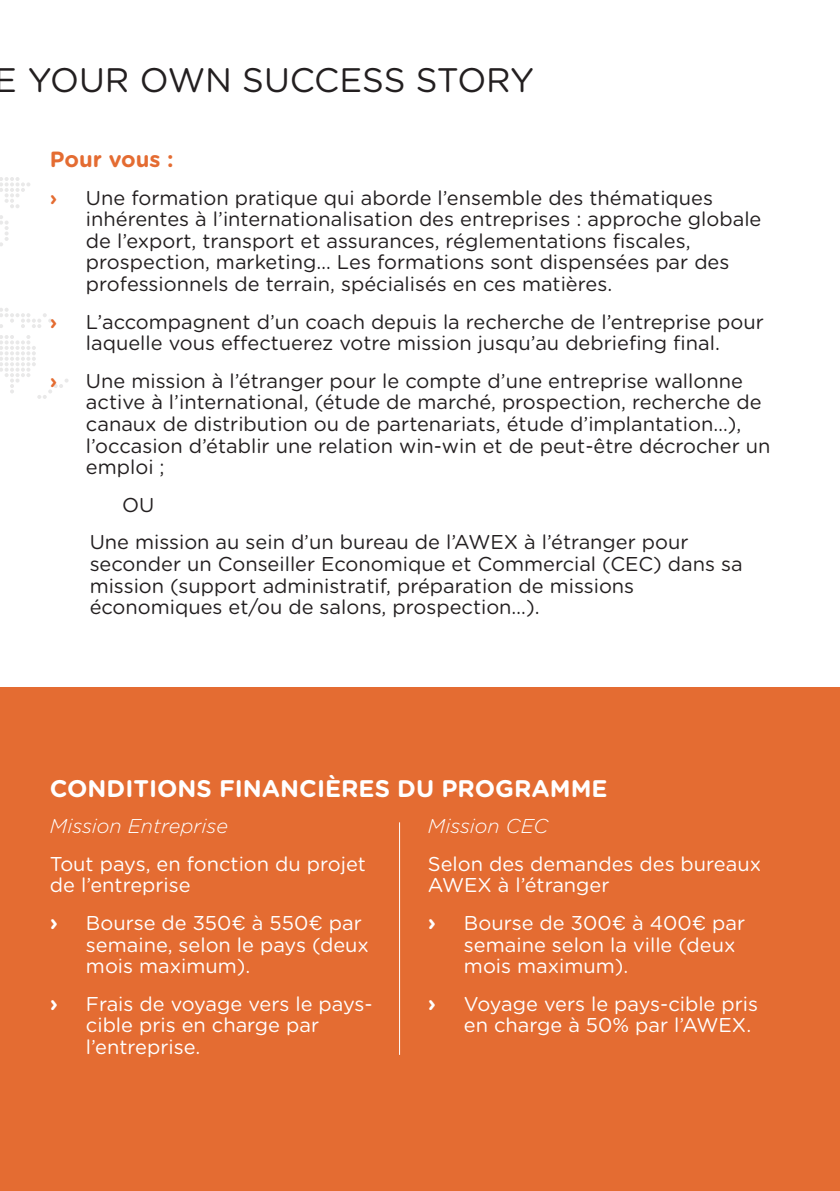
<style>
.page{position:relative;width:840px;height:1191px;background:#fff}
.page>*{position:absolute;margin:0;border:0;box-sizing:border-box;transform-origin:0 0}
.t1{font:34px "Gotham Rounded";color:#231f20}
.Heading_1{font:700 24px "Gotham Rounded";color:#fff}
.t2{font:700 22px "Gotham Rounded";color:#e46c32}
.t3{font:700 22px "Gotham Rounded";color:#fff}
.t4{font:20px/21.6px "Gotham Rounded";color:#231f20}
.t5{font:20px/21.6px "Gotham Rounded";color:#fff}
.Heading_2{font:italic 300 20px "Gotham Rounded";color:#fff}
.Heading_3{font:italic 300 20px "Gotham Rounded";color:#fff}
.t6{font:700 20px "Gotham Rounded";color:#e46c32}
</style>
<div class="page">
<svg style="left:0;top:177px;width:30px;height:31px"></svg>
<svg style="left:0;top:215px;width:9px;height:31px"></svg>
<svg style="left:0;top:308px;width:52px;height:20px"></svg>
<svg style="left:0;top:335px;width:69px;height:64px"></svg>
<div style="left:0;top:688px;width:839px;height:503px;background:#e46c32"></div>
<hr style="left:399px;top:822px;width:1px;height:232px;background:#fff">
<h1 class="t1" style="left:-5px;top:57px;width:540px">E YOUR OWN SUCCESS STORY</h1>
<p class="t2" style="left:50px;top:143px;width:125px">Pour vous :</p>
<p class="t6" style="left:50px;top:183px;width:9px">›</p>
<p class="t4" style="left:86px;top:186px;width:676px">Une formation pratique qui aborde l’ensemble des thématiques inhérentes à l’internationalisation des entreprises : approche globale de l’export, transport et assurances, réglementations fiscales, prospection, marketing… Les formations sont dispensées par des professionnels de terrain, spécialisés en ces matières.</p>
<p class="t6" style="left:50px;top:307px;width:9px">›</p>
<p class="t4" style="left:86px;top:310px;width:679px">L’accompagnent d’un coach depuis la recherche de l’entreprise pour laquelle vous effectuerez votre mission jusqu’au debriefing final.</p>
<p class="t6" style="left:50px;top:366px;width:9px">›</p>
<p class="t4" style="left:86px;top:369px;width:685px">Une mission à l’étranger pour le compte d’une entreprise wallonne active à l’international, (étude de marché, prospection, recherche de canaux de distribution ou de partenariats, étude d’implantation…), l’occasion d’établir une relation win-win et de peut-être décrocher un emploi ;</p>
<p class="t4" style="left:122px;top:493px;width:34px">OU</p>
<p class="t4" style="left:90px;top:530px;width:654px">Une mission au sein d’un bureau de l’AWEX à l’étranger pour seconder un Conseiller Economique et Commercial (CEC) dans sa mission (support administratif, préparation de missions économiques et/ou de salons, prospection…).</p>
<p class="Heading_1" style="left:50px;top:771px;width:559px">CONDITIONS FINANCIÈRES DU PROGRAMME</p>
<p class="Heading_2" style="left:50px;top:813px;width:180px">Mission Entreprise</p>
<p class="t5" style="left:50px;top:852px;width:317px">Tout pays, en fonction du projet de l’entreprise</p>
<p class="t3" style="left:50px;top:906px;width:10px">›</p>
<p class="t5" style="left:86px;top:911px;width:284px">Bourse de 350€ à 550€ par semaine, selon le pays (deux mois maximum).</p>
<p class="t3" style="left:50px;top:987px;width:10px">›</p>
<p class="t5" style="left:86px;top:992px;width:288px">Frais de voyage vers le pays&shy;cible pris en charge par l’entreprise.</p>
<p class="Heading_3" style="left:427px;top:813px;width:122px">Mission CEC</p>
<p class="t5" style="left:427px;top:852px;width:334px">Selon des demandes des bureaux<br>AWEX à l’étranger</p>
<p class="t3" style="left:427px;top:906px;width:10px">›</p>
<p class="t5" style="left:463px;top:911px;width:282px">Bourse de 300€ à 400€ par semaine selon la ville (deux mois maximum).</p>
<p class="t3" style="left:427px;top:987px;width:10px">›</p>
<p class="t5" style="left:463px;top:992px;width:295px">Voyage vers le pays-cible pris en charge à 50% par l’AWEX.</p>
</div>
